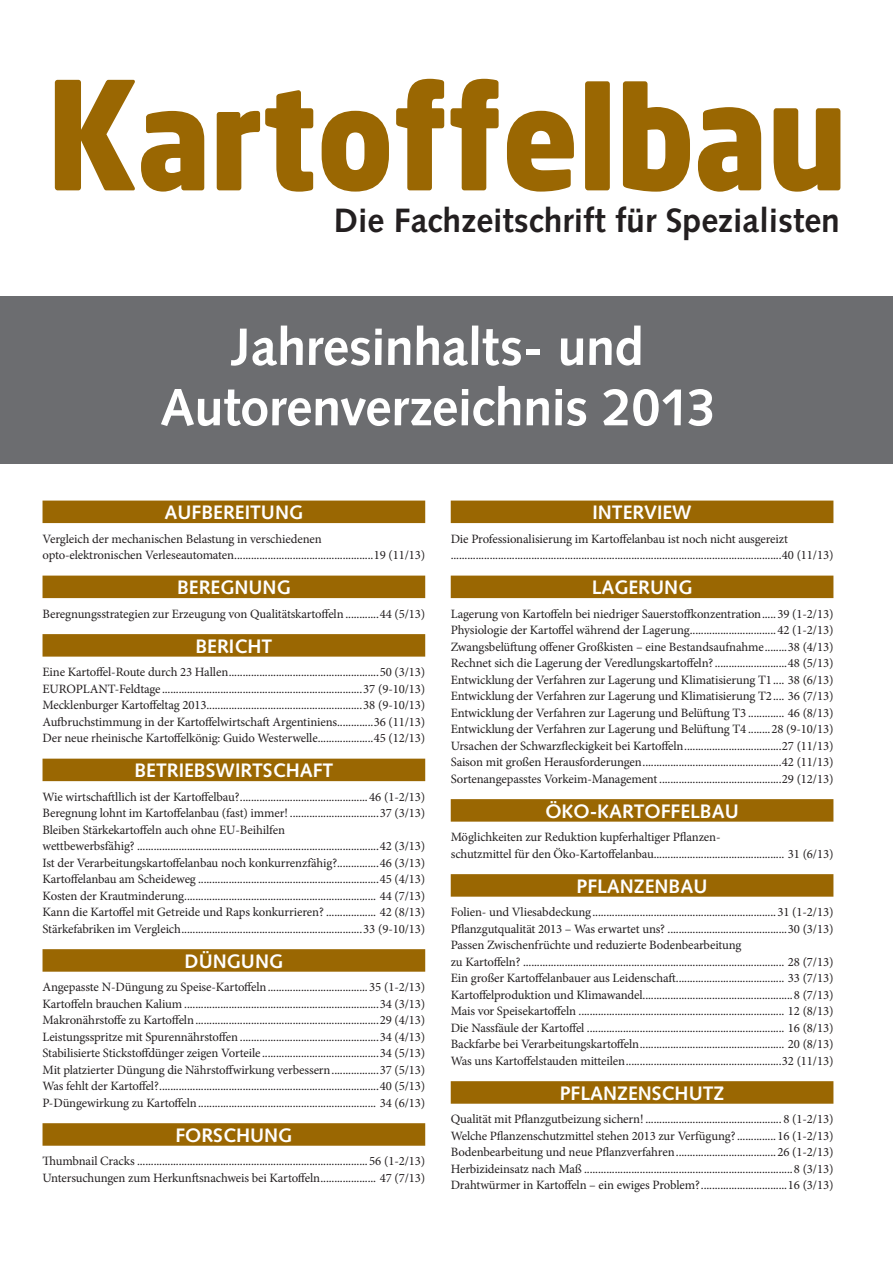
<style>
.page{position:relative;width:893px;height:1263px;background:#fff}
.page>*{position:absolute;margin:0;border:0;box-sizing:border-box;transform-origin:0 0}
.t1{font:700 52.5px/60.3px "Syntax LT Std";letter-spacing:-.015em;color:#fff;text-align:center}
.t2{font:700 33.75px "Syntax LT Std";color:#231f20}
.t3{font:700 19.5px "Syntax LT Std";color:#fff}
.t4{font:12.75px/16.5px "Minion Pro";letter-spacing:-.01em;color:#231f20}
</style>
<div class="page">
<svg style="left:55px;top:79px;width:785px;height:113px"></svg>
<div style="left:0;top:296px;width:893px;height:167px;background:#6c6d70"></div>
<div style="left:43px;top:501px;width:382px;height:22px;background:#9a6702"></div>
<div style="left:43px;top:576px;width:382px;height:22px;background:#9a6702"></div>
<div style="left:43px;top:634px;width:382px;height:23px;background:#9a6702"></div>
<div style="left:43px;top:759px;width:382px;height:22px;background:#9a6702"></div>
<div style="left:43px;top:949px;width:382px;height:23px;background:#9a6702"></div>
<div style="left:43px;top:1123px;width:382px;height:23px;background:#9a6702"></div>
<div style="left:451px;top:501px;width:382px;height:22px;background:#9a6702"></div>
<div style="left:451px;top:576px;width:382px;height:22px;background:#9a6702"></div>
<div style="left:451px;top:799px;width:382px;height:23px;background:#9a6702"></div>
<div style="left:451px;top:874px;width:382px;height:23px;background:#9a6702"></div>
<div style="left:451px;top:1081px;width:382px;height:23px;background:#9a6702"></div>
<h2 class="t2" style="left:334px;top:201px;width:508px">DIE FACHZEITSCHRIFT FÜR SPEZIALISTEN</h2>
<h1 class="t1" style="left:160px;top:317px;width:557px">JAHRESINHALTS- UND<br>AUTORENVERZEICHNIS 2013</h1>
<h3 class="t3" style="left:165px;top:501px;width:140px">AUFBEREITUNG</h3>
<p class="t4" style="left:43px;top:530px;width:384px">Vergleich der mechanischen Belastung in verschiedenen<br>opto-elektronischen Verleseautomaten..................................................19 (11/13)</p>
<h3 class="t3" style="left:177px;top:576px;width:115px">BEREGNUNG</h3>
<p class="t4" style="left:43px;top:605px;width:384px">Beregnungsstrategien zur Erzeugung von Qualitätskartoffeln ............44 (5/13)</p>
<h3 class="t3" style="left:195px;top:635px;width:78px">BERICHT</h3>
<p class="t4" style="left:43px;top:664px;width:384px;text-align:justify">Eine Kartoffel-Route durch 23 Hallen......................................................50 (3/13)<br>EUROPLANT-Feldtage........................................................................37 (9-10/13)<br>Mecklenburger Kartoffeltag 2013........................................................38 (9-10/13)<br>Aufbruchstimmung in der Kartoffelwirtschaft Argentiniens.............36 (11/13)<br>Der neue rheinische Kartoffelkönig: Guido Westerwelle....................45 (12/13)</p>
<h3 class="t3" style="left:134px;top:759px;width:201px">BETRIEBSWIRTSCHAFT</h3>
<p class="t4" style="left:43px;top:788px;width:384px">Wie wirtschaftllich ist der Kartoffelbau?..............................................46 (1-2/13)<br>Beregnung lohnt im Kartoffelanbau (fast) immer! ................................37 (3/13)<br>Bleiben Stärkekartoffeln auch ohne EU-Beihilfen<br>wettbewerbsfähig? .......................................................................................42 (3/13)<br>Ist der Verarbeitungskartoffelanbau noch konkurrenzfähig?...............46 (3/13)<br>Kartoffelanbau am Scheideweg .................................................................45 (4/13)<br>Kosten der Krautminderung..................................................................... 44 (7/13)<br>Kann die Kartoffel mit Getreide und Raps konkurrieren? .................. 42 (8/13)<br>Stärkefabriken im Vergleich.................................................................33 (9-10/13)</p>
<h3 class="t3" style="left:185px;top:950px;width:100px">DÜNGUNG</h3>
<p class="t4" style="left:43px;top:979px;width:384px;text-align:justify">Angepasste N-Düngung zu Speise-Kartoffeln....................................35 (1-2/13)<br>Kartoffeln brauchen Kalium ......................................................................34 (3/13)<br>Makronährstoffe zu Kartoffeln..................................................................29 (4/13)<br>Leistungsspritze mit Spurennährstoffen ..................................................34 (4/13)<br>Stabilisierte Stickstoffdünger zeigen Vorteile ..........................................34 (5/13)<br>Mit platzierter Düngung die Nährstoffwirkung verbessern.................37 (5/13)<br>Was fehlt der Kartoffel?...............................................................................40 (5/13)<br>P-Düngewirkung zu Kartoffeln................................................................ 34 (6/13)</p>
<h3 class="t3" style="left:175px;top:1124px;width:118px">FORSCHUNG</h3>
<p class="t4" style="left:43px;top:1153px;width:384px">Thumbnail Cracks ...................................................................................56 (1-2/13)<br>Untersuchungen zum Herkunftsnachweis bei Kartoffeln.................... 47 (7/13)</p>
<h3 class="t3" style="left:592px;top:501px;width:101px">INTERVIEW</h3>
<p class="t4" style="left:451px;top:530px;width:384px">Die Professionalisierung im Kartoffelanbau ist noch nicht ausgereizt .......................................................................................................................40 (11/13)</p>
<h3 class="t3" style="left:592px;top:576px;width:102px">LAGERUNG</h3>
<p class="t4" style="left:451px;top:605px;width:384px;text-align:justify">Lagerung von Kartoffeln bei niedriger Sauerstoffonzentration.....39 (1-2/13)<br>Physiologie der Kartoffel während der Lagerung...............................42 (1-2/13)<br>Zwangsbelüftung offener Großkisten – eine Bestandsaufnahme........38 (4/13)<br>Rechnet sich die Lagerung der Veredlungskartoffeln?..........................48 (5/13)<br>Entwicklung der Verfahren zur Lagerung und Klimatisierung T1.... 38 (6/13)<br>Entwicklung der Verfahren zur Lagerung und Klimatisierung T2.... 36 (7/13)<br>Entwicklung der Verfahren zur Lagerung und Belüftung T3 ............. 46 (8/13)<br>Entwicklung der Verfahren zur Lagerung und Belüftung T4 ........28 (9-10/13)<br>Ursachen der Schwarzfleckigkeit bei Kartoffeln...................................27 (11/13)<br>Saison mit großen Herausforderungen..................................................42 (11/13)<br>Sortenangepasstes Vorkeim-Management............................................29 (12/13)</p>
<h3 class="t3" style="left:545px;top:800px;width:195px">ÖKO-KARTOFFELBAU</h3>
<p class="t4" style="left:451px;top:829px;width:384px">Möglichkeiten zur Reduktion kupferhaltiger Pflanzen-<br>schutzmittel für den Öko-Kartoffelanbau............................................... 31 (6/13)</p>
<h3 class="t3" style="left:576px;top:875px;width:133px">PFLANZENBAU</h3>
<p class="t4" style="left:451px;top:904px;width:384px">Folien- und Vliesabdeckung..................................................................31 (1-2/13)<br>Pflanzgutqualität 2013 – Was erwartet uns? ...........................................30 (3/13)<br>Passen Zwischenfrüchte und reduzierte Bodenbearbeitung<br>zu Kartoffeln? .............................................................................................. 28 (7/13)<br>Ein großer Kartoffelanbauer aus Leidenschaft....................................... 33 (7/13)<br>Kartoffelproduktion und Klimawandel......................................................8 (7/13)<br>Mais vor Speisekartoffeln .......................................................................... 12 (8/13)<br>Die Nassfäule der Kartoffel ....................................................................... 16 (8/13)<br>Backfarbe bei Verarbeitungskartoffeln.................................................... 20 (8/13)<br>Was uns Kartoffelstauden mitteilen........................................................32 (11/13)</p>
<h3 class="t3" style="left:560px;top:1082px;width:166px">PFLANZENSCHUTZ</h3>
<p class="t4" style="left:451px;top:1111px;width:384px;text-align:justify">Qualität mit Pflanzgutbeizung sichern!................................................. 8 (1-2/13)<br>Welche Pflanzenschutzmittel stehen 2013 zur Verfügung?..............16 (1-2/13)<br>Bodenbearbeitung und neue Pflanzverfahren....................................26 (1-2/13)<br>Herbizideinsatz nach Maß ...........................................................................8 (3/13)<br>Drahtwürmer in Kartoffeln – ein ewiges Problem?...............................16 (3/13)</p>
</div>
